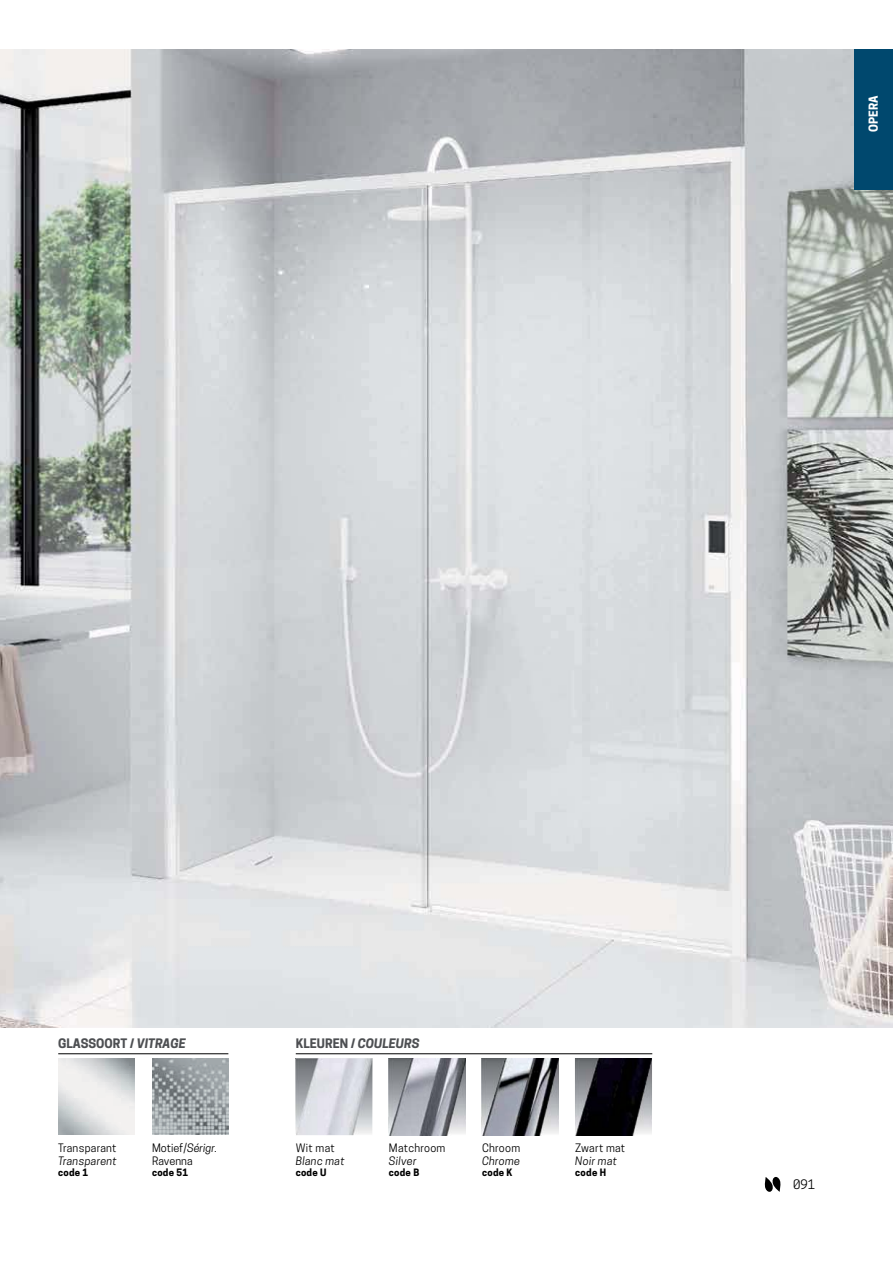
<style>
.page{position:relative;width:893px;height:1263px;background:#fff}
.page>*{position:absolute;margin:0;border:0;box-sizing:border-box;transform-origin:0 0}
.t1{font:700 12.3px "Novellini";color:#4d4f52}
.t2{font:12.3px "Novellini";color:#000}
.t3{font:700 11.7px "Novellini";color:#fff}
.t4{font:10.95px "Novellini";letter-spacing:.02em;color:#000}
.t5{font:italic 10.95px "Novellini";letter-spacing:.025em;color:#000}
.t6{font:10.95px/13.2px "Novellini";color:#000}
.t7{font:700 9.6px "Novellini";letter-spacing:.025em;color:#000}
.s1{font-style:italic}
</style>
<div class="page">
<hr style="left:58px;top:1054px;width:170px;height:1px;background:#000">
<img style="left:152px;top:1059px;width:76px;height:76px">
<svg style="left:295px;top:1053px;width:357px;height:83px"></svg>
<img style="left:388px;top:1058px;width:77px;height:77px">
<img style="left:482px;top:1058px;width:76px;height:77px">
<img style="left:575px;top:1058px;width:77px;height:77px">
<img style="left:0;top:49px;width:892px;height:978px">
<svg style="left:764px;top:1177px;width:16px;height:15px"></svg>
<div style="left:854px;top:49px;width:38px;height:141px;background:#00486e"></div>
<p class="t3" style="left:867px;top:132px;width:38px;rotate:-90deg">OPERA</p>
<p class="t1" style="left:58px;top:1036px;width:129px">GLASSOORT / <span class="s1">VITRAGE</span></p>
<p class="t1" style="left:296px;top:1036px;width:125px">KLEUREN / <span class="s1">COULEURS</span></p>
<p class="t4" style="left:58px;top:1143px;width:60px">Transparant</p>
<p class="t5" style="left:58px;top:1156px;width:60px">Transparent</p>
<p class="t7" style="left:58px;top:1167px;width:32px">code 1</p>
<p class="t6" style="left:152px;top:1142px;width:66px">Mot-ef/<span class="s1">Sér-gr.<br></span>Ravenna</p>
<p class="t7" style="left:152px;top:1167px;width:38px">code 51</p>
<p class="t4" style="left:296px;top:1143px;width:41px">W-t mat</p>
<p class="t5" style="left:296px;top:1156px;width:50px">Blanc mat</p>
<p class="t7" style="left:296px;top:1167px;width:32px">code U</p>
<p class="t4" style="left:389px;top:1143px;width:58px">Matchroom</p>
<p class="t5" style="left:389px;top:1156px;width:29px">S-lver</p>
<p class="t7" style="left:389px;top:1167px;width:32px">code B</p>
<p class="t4" style="left:482px;top:1143px;width:40px">Chroom</p>
<p class="t5" style="left:482px;top:1156px;width:40px">Chrome</p>
<p class="t7" style="left:482px;top:1167px;width:32px">code K</p>
<p class="t4" style="left:575px;top:1143px;width:52px">Zwart mat</p>
<p class="t5" style="left:575px;top:1156px;width:43px">No-r mat</p>
<p class="t7" style="left:575px;top:1167px;width:32px">code H</p>
<p class="t2" style="left:793px;top:1179px;width:24px">091</p>
</div>
